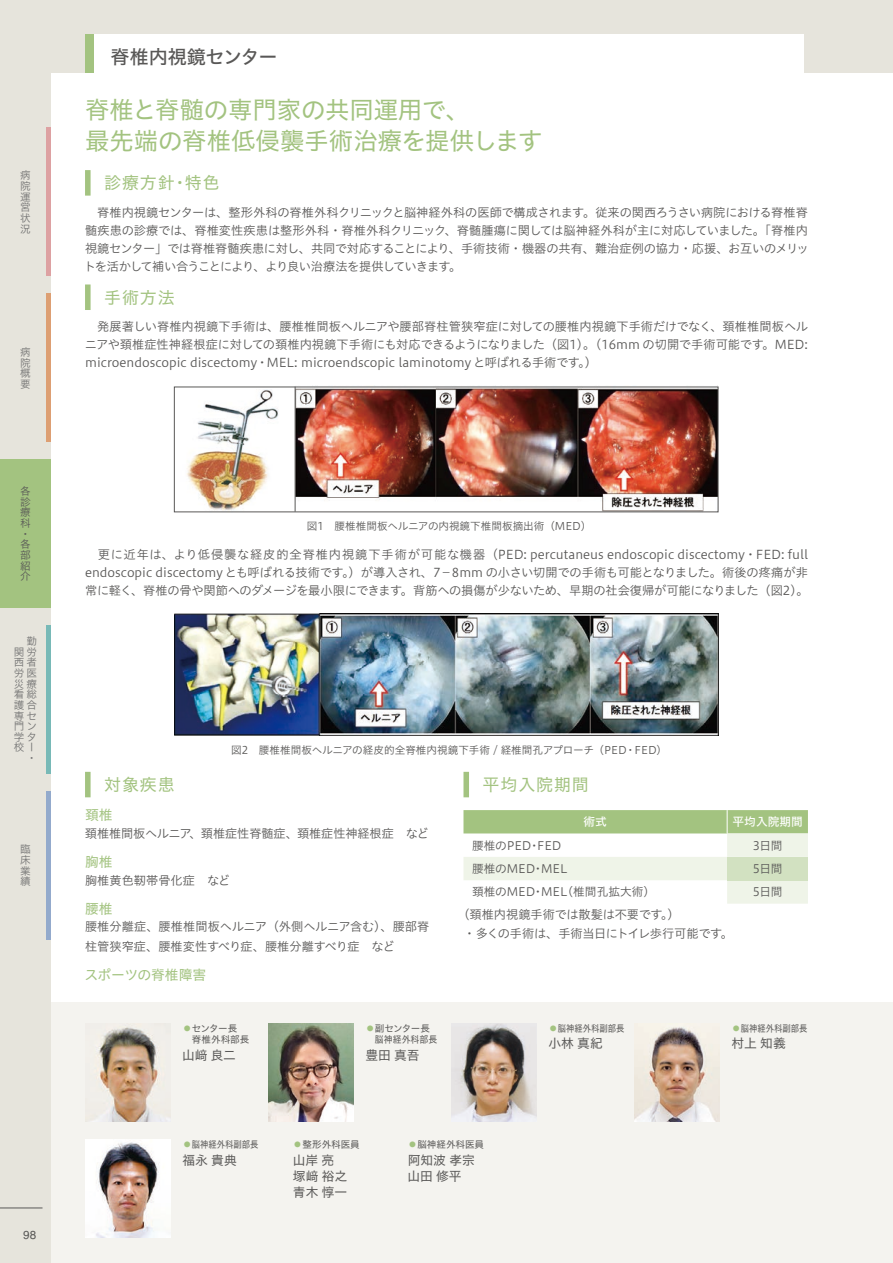
<style>
.page{position:relative;width:893px;height:1263px;background:#fff}
.page>*{position:absolute;margin:0;border:0;box-sizing:border-box;transform-origin:0 0}
.t1{font:24.45px/30.9px "Hiragino UD Sans Std W4";letter-spacing:-.005em;color:#a3c380}
.t2{font:19.2px "Hiragino UD Sans Std W5";letter-spacing:-.015em;color:#595857}
.t3{font:16.95px "Hiragino UD Sans Std W4";letter-spacing:.05em;color:#a3c380}
.t4{font:13.8px "Hiragino UD Sans Std W4";color:#a3c380}
.t5{font:12.75px/15.9px "Hiragino UD Sans Std W4";color:#595857}
.t6{font:12.15px/18px "Hiragino UD Sans Std W3";letter-spacing:-.015em;color:#595857;text-align:justify}
.t7{font:11.7px "Hiragino UD Sans Std W3";color:#595857}
.t8{font:11.7px "Hiragino UD Sans Std W5";color:#fff}
.t9{font:11.7px "Helvetica LT Std";color:#595857}
.t10{font:10.65px/10.6px "Hiragino UD Sans Std W3";color:#595857}
.t11{font:10.65px/10.6px "Hiragino UD Sans Std W3";color:#727272;text-align:justify}
.t12{font:9.6px/11.7px "Hiragino UD Sans Std W4";color:#595857}
.t13{font:9.6px "Hiragino UD Sans Std W4";color:#595857;scale:.87 1}
.s1{font-family:"UD Shin Go Pr 6";color:#a3c380}
</style>
<div class="page">
<div style="left:0;top:0;width:51px;height:1263px;background:#e6e4dc"></div>
<div style="left:0;top:0;width:893px;height:72px;background:#e6e4dc"></div>
<div style="left:51px;top:1002px;width:842px;height:261px;background:#f4f3ef"></div>
<img style="left:85px;top:1025px;width:85px;height:96px">
<img style="left:268px;top:1023px;width:85px;height:98px">
<div style="left:94px;top:34px;width:710px;height:43px;background:#fff"></div>
<div style="left:85px;top:34px;width:9px;height:38px;background:#a3c380"></div>
<div style="left:85px;top:284px;width:6px;height:26px;background:#a3c380"></div>
<div style="left:85px;top:772px;width:6px;height:25px;background:#a3c380"></div>
<div style="left:463px;top:772px;width:6px;height:25px;background:#a3c380"></div>
<svg style="left:463px;top:810px;width:345px;height:94px"></svg>
<div style="left:85px;top:170px;width:6px;height:26px;background:#a3c380"></div>
<img style="left:174px;top:614px;width:545px;height:122px">
<img style="left:186px;top:389px;width:109px;height:121px">
<img style="left:295px;top:386px;width:423px;height:124px">
<hr style="left:295px;top:387px;width:1px;height:125px;background:#595857">
<img style="left:451px;top:1023px;width:85px;height:98px">
<img style="left:634px;top:1027px;width:85px;height:94px">
<img style="left:85px;top:1140px;width:85px;height:97px">
<hr style="left:0;top:1208px;width:43px;height:1px;background:#595857">
<hr style="left:47px;top:128px;width:4px;height:148px;background:#dda1a2">
<hr style="left:47px;top:293px;width:4px;height:149px;background:#dd9f73">
<hr style="left:47px;top:625px;width:4px;height:149px;background:#78b9b7">
<hr style="left:47px;top:791px;width:4px;height:149px;background:#93aacc">
<div style="left:0;top:459px;width:51px;height:149px;background:#a3c380"></div>
<p class="t11" style="left:20px;top:169px;width:12px">病院運営状況</p>
<p class="t11" style="left:20px;top:346px;width:12px">病院概要</p>
<p class="t10" style="left:20px;top:485px;width:12px">各診療科・各部紹介</p>
<p class="t11" style="left:27px;top:635px;width:11px">勤</p>
<p class="t11" style="left:14px;top:646px;width:24px">関労</p>
<p class="t11" style="left:14px;top:656px;width:24px">西者</p>
<p class="t11" style="left:14px;top:667px;width:24px">労医</p>
<p class="t11" style="left:14px;top:678px;width:24px">災療</p>
<p class="t11" style="left:14px;top:688px;width:24px">看総</p>
<p class="t11" style="left:14px;top:699px;width:24px">護合</p>
<p class="t11" style="left:14px;top:709px;width:24px">専セ</p>
<p class="t11" style="left:14px;top:720px;width:24px">門ン</p>
<p class="t11" style="left:14px;top:731px;width:23px">学タ</p>
<p class="t11" style="left:14px;top:741px;width:20px">校ー</p>
<p class="t11" style="left:27px;top:752px;width:8px">・</p>
<p class="t11" style="left:20px;top:843px;width:12px">臨床業績</p>
<p class="t9" style="left:23px;top:1228px;width:15px">98</p>
<h2 class="t2" style="left:111px;top:42px;width:169px">脊椎内視鏡センター</h2>
<h1 class="t1" style="left:85px;top:93px;width:459px">脊椎と脊髄の専門家の共同運用で、<br>最先端の脊椎低侵襲手術治療を提供します</h1>
<h3 class="t3" style="left:104px;top:170px;width:117px">診療方針・特色</h3>
<p class="t6" style="left:84px;top:202px;width:726px">　脊椎内視鏡センターは、整形外科の脊椎外科クリニックと脳神経外科の医師で構成されます。従来の関西ろうさい病院における脊椎脊髄疾患の診療では、脊椎変性疾患は整形外科・脊椎外科クリニック、脊髄腫瘍に関しては脳神経外科が主に対応していました。「脊椎内視鏡センター」では脊椎脊髄疾患に対し、共同で対応することにより、手術技術・機器の共有、難治症例の協力・応援、お互いのメリットを活かして補い合うことにより、より良い治療法を提供していきます。</p>
<h3 class="t3" style="left:104px;top:284px;width:72px">手術方法</h3>
<p class="t6" style="left:85px;top:317px;width:725px">　発展著しい脊椎内視鏡下手術は、腰椎椎間板ヘルニアや腰部脊柱管狭窄症に対しての腰椎内視鏡下手術だけでなく、頚椎椎間板ヘルニアや頚椎症性神経根症に対しての頚椎内視鏡下手術にも対応できるようになりました（図1）。（16mm の切開で手術可能です。MED: microendoscopic discectomy・MEL: microendscopic laminotomy と呼ばれる手術です。）</p>
<p class="t10" style="left:307px;top:520px;width:286px">図1　腰椎椎間板ヘルニアの内視鏡下椎間板摘出術（MED）</p>
<p class="t6" style="left:85px;top:545px;width:725px">　更に近年は、より低侵襲な経皮的全脊椎内視鏡下手術が可能な機器（PED: percutaneus endoscopic discectomy・FED: full endoscopic discectomy とも呼ばれる技術です。）が導入され、7－8mm の小さい切開での手術も可能となりました。術後の疼痛が非常に軽く、脊椎の骨や関節へのダメージを最小限にできます。背筋への損傷が少ないため、早期の社会復帰が可能になりました（図2）。</p>
<p class="t10" style="left:231px;top:743px;width:438px">図2　腰椎椎間板ヘルニアの経皮的全脊椎内視鏡下手術 / 経椎間孔アプローチ（PED・FED）</p>
<h3 class="t3" style="left:104px;top:772px;width:72px">対象疾患</h3>
<p class="t4" style="left:85px;top:804px;width:29px">頚椎</p>
<p class="t6" style="left:85px;top:823px;width:345px">頚椎椎間板ヘルニア、頚椎症性脊髄症、頚椎症性神経根症　など</p>
<p class="t4" style="left:85px;top:851px;width:29px">胸椎</p>
<p class="t6" style="left:85px;top:870px;width:147px">胸椎黄色靭帯骨化症　など</p>
<p class="t4" style="left:85px;top:898px;width:29px">腰椎</p>
<p class="t6" style="left:85px;top:916px;width:346px;line-height:19.2px">腰椎分離症、腰椎椎間板ヘルニア（外側ヘルニア含む）、腰部脊柱管狭窄症、腰椎変性すべり症、腰椎分離すべり症　など</p>
<p class="t4" style="left:85px;top:964px;width:123px">スポーツの脊椎障害</p>
<h3 class="t3" style="left:483px;top:772px;width:108px">平均入院期間</h3>
<p class="t8" style="left:583px;top:813px;width:25px">術式</p>
<p class="t8" style="left:733px;top:813px;width:72px">平均入院期間</p>
<p class="t7" style="left:472px;top:836px;width:91px">腰椎のPED・FED</p>
<p class="t7" style="left:753px;top:836px;width:31px">3日間</p>
<p class="t7" style="left:472px;top:860px;width:97px">腰椎のMED・MEL</p>
<p class="t7" style="left:753px;top:860px;width:31px">5日間</p>
<p class="t7" style="left:472px;top:883px;width:185px">頚椎のMED・MEL（椎間孔拡大術）</p>
<p class="t7" style="left:753px;top:883px;width:31px">5日間</p>
<p class="t6" style="left:463px;top:904px;width:271px;line-height:19.2px;text-indent:-6px">（頚椎内視鏡手術では散髪は不要です。）<br>・多くの手術は、手術当日にトイレ歩行可能です。</p>
<p class="t12" style="left:192px;top:1022px;width:59px;text-indent:-10px"><span class="s1">⿟</span>センター長<br>脊椎外科部長</p>
<p class="t5" style="left:182px;top:1046px;width:55px">山﨑 良二</p>
<p class="t12" style="left:375px;top:1022px;width:64px;text-indent:-10px"><span class="s1">⿟</span>副センター長脳神経外科部長</p>
<p class="t5" style="left:365px;top:1046px;width:56px">豊田 真吾</p>
<p class="t13" style="left:548px;top:1021px;width:89px"><span class="s1">⿟</span>脳神経外科副部長</p>
<p class="t5" style="left:548px;top:1035px;width:56px">小林 真紀</p>
<p class="t13" style="left:731px;top:1021px;width:89px"><span class="s1">⿟</span>脳神経外科副部長</p>
<p class="t5" style="left:731px;top:1035px;width:56px">村上 知義</p>
<p class="t13" style="left:182px;top:1137px;width:89px"><span class="s1">⿟</span>脳神経外科副部長</p>
<p class="t5" style="left:182px;top:1151px;width:56px">福永 貴典</p>
<p class="t12" style="left:293px;top:1138px;width:68px"><span class="s1">⿟</span>整形外科医員</p>
<p class="t5" style="left:293px;top:1151px;width:56px">山岸 亮塚﨑 裕之青木 惇一</p>
<p class="t12" style="left:408px;top:1138px;width:78px"><span class="s1">⿟</span>脳神経外科医員</p>
<p class="t5" style="left:408px;top:1151px;width:69px">阿知波 孝宗山田 修平</p>
</div>
